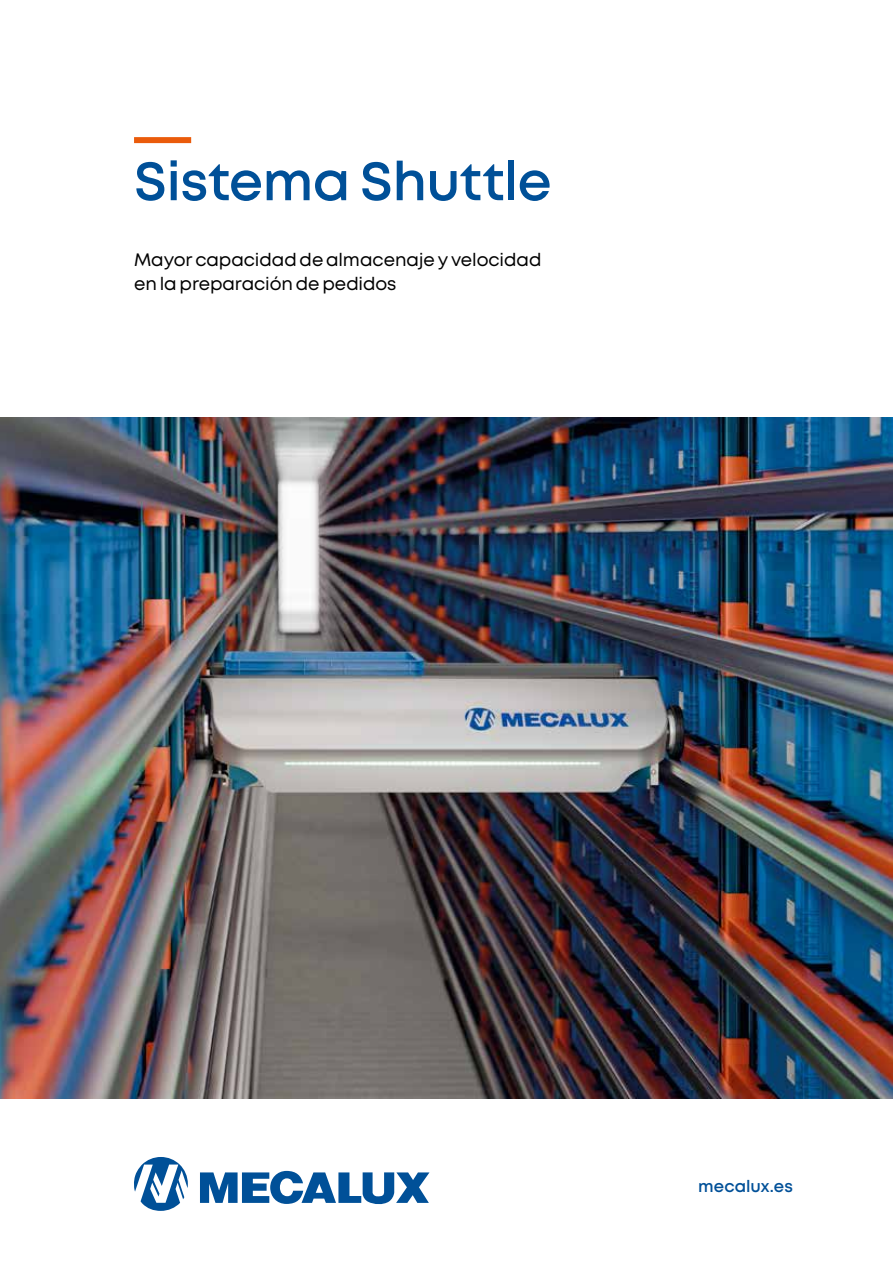
<style>
.page{position:relative;width:893px;height:1263px;background:#fff}
.page>*{position:absolute;margin:0;border:0;box-sizing:border-box;transform-origin:0 0}
.t1{font:600 54px "Mont";letter-spacing:-.01em;color:#005098}
.t2{font:18px/24px "Mont";letter-spacing:-.005em;color:#000}
.t3{font:600 16.5px "Mont";color:#005098}
</style>
<div class="page">
<img style="left:0;top:417px;width:893px;height:682px">
<div style="left:134px;top:137px;width:57px;height:6px;background:#ea5b0b"></div>
<svg style="left:134px;top:1157px;width:54px;height:54px"></svg>
<svg style="left:200px;top:1171px;width:229px;height:34px"></svg>
<h1 class="t1" style="left:134px;top:146px;width:419px">Sistema Shuttle</h1>
<p class="t2" style="left:134px;top:248px;width:409px">Mayor capacidad de almacenaje y velocidad en la preparación de pedidos</p>
<p class="t3" style="left:698px;top:1176px;width:96px">mecalux.es</p>
</div>
